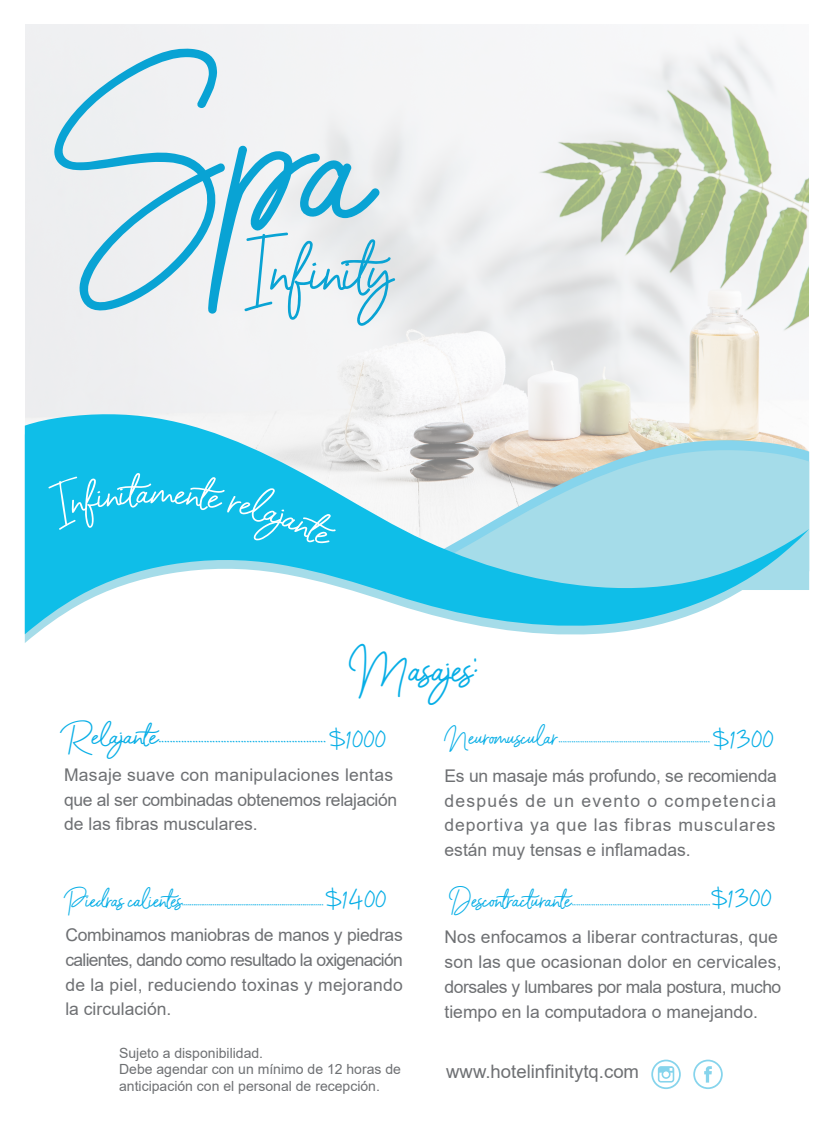
<style>
.page{position:relative;width:834px;height:1142px;background:#fff}
.page>*{position:absolute;margin:0;border:0;box-sizing:border-box;transform-origin:0 0}
.t1{font:178.33px "Barcelony";color:#09a3d4}
.t2{font:57.57px "Barcelony";color:#09a3d4}
.t3{font:38.5px "Barcelony";color:#07aee6}
.t4{font:24.5px "Barcelony";color:#07aee6;scale:1.12 1}
.t5{font:24.5px "Barcelony";color:#07aee6}
.t6{font:21px "Barcelony";letter-spacing:-.01em;color:#07aee6}
.t7{font:18.55px "Arial";color:#6e7073}
.t8{font:17.5px/24.7px "Arial";letter-spacing:.005em;color:#6e7073}
.t9{font:14px/16.8px "Arial";color:#6e7073}
</style>
<div class="page">
<img style="left:25px;top:25px;width:783px;height:388px">
<svg style="left:25px;top:413px;width:784px;height:221px"></svg>
<svg style="left:48px;top:473px;width:287px;height:70px;background:#2ac5ea"></svg>
<div style="left:693px;top:1059px;width:29px;height:30px;border:2px solid #86d4ec;border-radius:50%"></div>
<svg style="left:704px;top:1066px;width:7px;height:16px"></svg>
<div style="left:651px;top:1059px;width:29px;height:30px;border:2px solid #86d4ec;border-radius:50%"></div>
<svg style="left:657px;top:1066px;width:17px;height:16px"></svg>
<h1 class="t1" style="left:46px;top:48px;width:329px">Spa</h1>
<h2 class="t2" style="left:247px;top:234px;width:161px">Infinity</h2>
<h3 class="t3" style="left:347px;top:644px;width:133px">Masajes:</h3>
<h3 class="t5" style="left:329px;top:725px;width:58px">$1000</h3>
<h3 class="t5" style="left:713px;top:726px;width:62px">$1300</h3>
<h3 class="t4" style="left:65px;top:720px;width:235px">Relajante...........................................................</h3>
<p class="t6" style="left:443px;top:723px;width:268px">Neuromuscular......................................................................</p>
<p class="t8" style="left:64px;top:762px;width:334px">Masaje suave con manipulaciones lentas que al ser combinadas obtenemos relajación de las fibras musculares.</p>
<p class="t8" style="left:444px;top:763px;width:334px;text-align:justify">Es un masaje más profundo, se recomienda después de un evento o competencia deportiva ya que las fibras musculares están muy tensas e inflamadas.</p>
<p class="t6" style="left:65px;top:886px;width:260px">Piedras calientes..........................................................................</p>
<p class="t6" style="left:450px;top:886px;width:261px">Descontracturante................................................................</p>
<h3 class="t5" style="left:326px;top:885px;width:62px">$1400</h3>
<h3 class="t5" style="left:711px;top:885px;width:62px">$1300</h3>
<p class="t8" style="left:65px;top:922px;width:339px;text-align:justify">Combinamos maniobras de manos y piedras calientes, dando como resultado la oxigenación de la piel, reduciendo toxinas y mejorando la circulación.</p>
<p class="t8" style="left:444px;top:924px;width:338px">Nos enfocamos a liberar contracturas, que son las que ocasionan dolor en cervicales, dorsales y lumbares por mala postura, mucho tiempo en la computadora o manejando.</p>
<p class="t9" style="left:119px;top:1044px;width:283px">Sujeto a disponibilidad.<br>Debe agendar con un mínimo de 12 horas de anticipación con el personal de recepción.</p>
<p class="t7" style="left:446px;top:1059px;width:194px">www.hotelinfinitytq.com</p>
</div>
